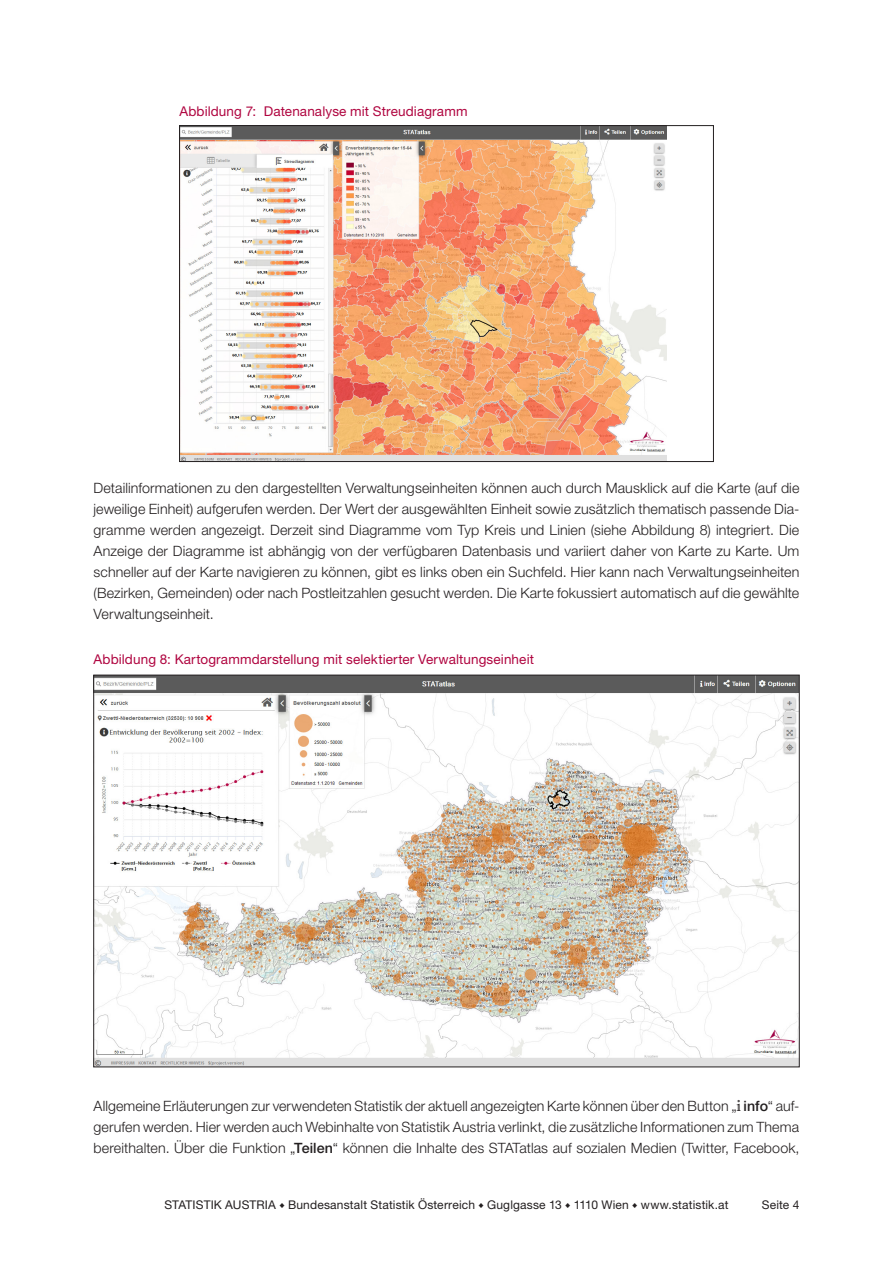
<style>
.page{position:relative;width:893px;height:1263px;background:#fff}
.page>*{position:absolute;margin:0;border:0;box-sizing:border-box;transform-origin:0 0}
.Fließtext{font:300 14.25px/21px "Helvetica Neue LT Pro";letter-spacing:.01em;color:#231f20;text-align:justify}
.Grafik-_und_Kartenti{font:13.5px "Helvetica Neue LT Pro";letter-spacing:.01em;color:#b00540}
.t1{font:12px "Helvetica Neue LT Pro";letter-spacing:.015em;color:#231f20}
.s1{font-family:"Imprint MT Shadow";font-weight:400;font-size:16.5px}
.s2{font-weight:500}
.s3{font-family:"Arial";font-size:8.4px}
</style>
<div class="page">
<img style="left:96px;top:677px;width:701px;height:388px">
<img style="left:181px;top:127px;width:485px;height:333px">
<p class="Grafik-_und_Kartenti" style="left:179px;top:103px;width:290px">Abbildung 7: Datenanalyse mit Streudiagramm</p>
<p class="Fließtext" style="left:94px;top:477px;width:707px">Detailinformationen zu den dargestellten Verwaltungseinheiten können auch durch Mausklick auf die Karte (auf die jeweilige Einheit) aufgerufen werden. Der Wert der ausgewählten Einheit sowie zusätzlich thematisch passende Dia&shy;gramme werden angezeigt. Derzeit sind Diagramme vom Typ Kreis und Linien (siehe Abbildung 8) integriert. Die Anzeige der Diagramme ist abhängig von der verfügbaren Datenbasis und variiert daher von Karte zu Karte. Um schneller auf der Karte navigieren zu können, gibt es links oben ein Suchfeld. Hier kann nach Verwaltungseinheiten (Bezirken, Gemeinden) oder nach Postleitzahlen gesucht werden. Die Karte fokussiert automatisch auf die gewählte Verwaltungseinheit.</p>
<p class="Grafik-_und_Kartenti" style="left:94px;top:651px;width:442px">Abbildung 8: Kartogrammdarstellung mit selektierter Verwaltungseinheit</p>
<p class="Fließtext" style="left:94px;top:1095px;width:707px">Allgemeine Erläuterungen zur verwendeten Statistik der aktuell angezeigten Karte können über den Button „<span class="s1">i</span> <span class="s2">info</span>“ auf&shy;gerufen werden. Hier werden auch Webinhalte von Statistik Austria verlinkt, die zusätzliche Informationen zum Thema bereithalten. Über die Funktion „<span class="s2">Teilen</span>“ können die Inhalte des STATatlas auf sozialen Medien (Twitter, Facebook,</p>
<p class="t1" style="left:164px;top:1197px;width:566px">STATISTIK AUSTRIA <span class="s3">♦</span> Bundesanstalt Statistik Österreich <span class="s3">♦</span> Guglgasse 13 <span class="s3">♦</span> 1110 Wien <span class="s3">♦</span> www.statistik.at</p>
<p class="t1" style="left:762px;top:1197px;width:39px">Seite 4</p>
</div>
